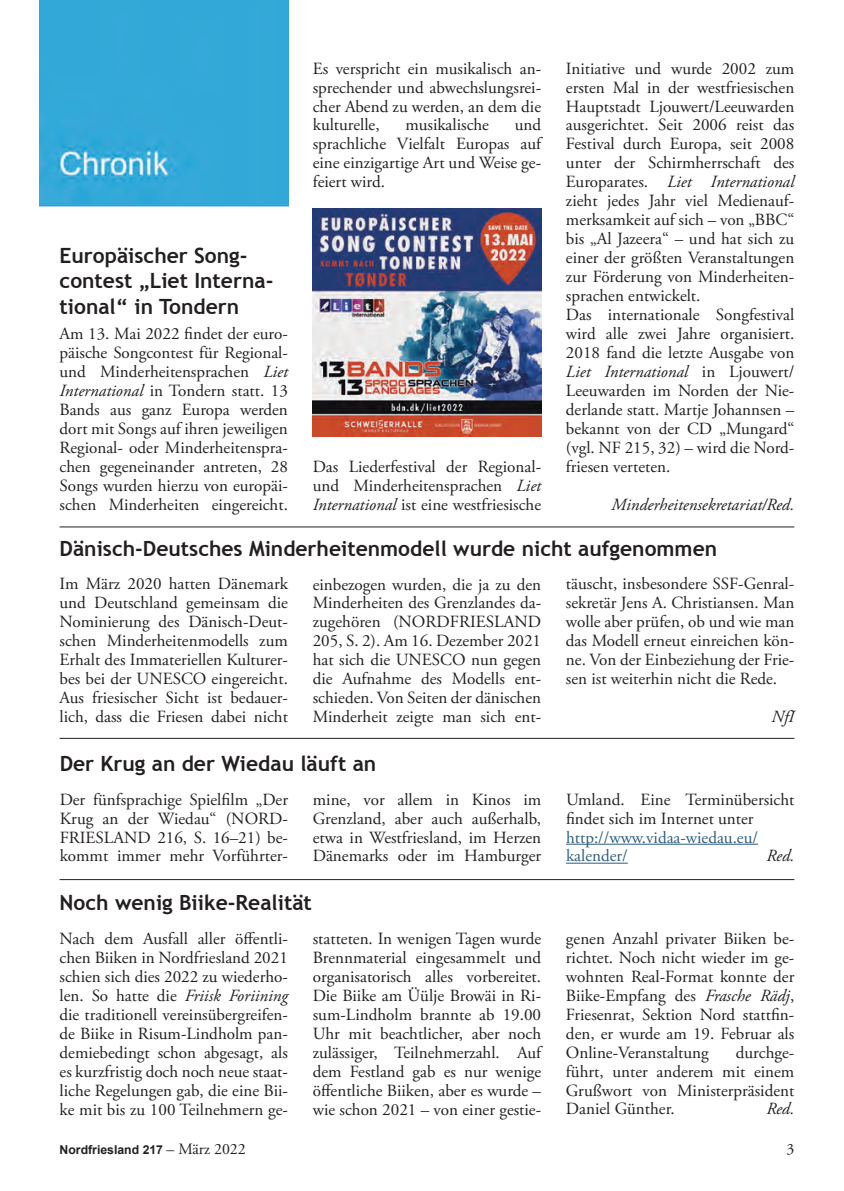
<style>
.page{position:relative;width:844px;height:1191px;background:#fff}
.page>*{position:absolute;margin:0;border:0;box-sizing:border-box;transform-origin:0 0}
.Ü1_3spaltig_Spaltens{font:700 21px "Trebuchet MS";color:#231f20}
.Ü1_3spaltig_12{font:700 21px/25.2px "Trebuchet MS";color:#231f20}
.GS_3spaltig{font:17.15px/18.9px "Adobe Garamond Pro";color:#231f20;text-align:justify}
.GS_3spaltig-2{font:17.15px/18.9px "Adobe Garamond Pro";color:#2f5d7d}
.Autorenverweis{font:italic 17.15px "Adobe Garamond Pro";color:#231f20}
.GS_3spaltig-3{font:italic 17.15px "Adobe Garamond Pro";letter-spacing:-.005em;color:#231f20}
.t1{font:15.75px "Adobe Garamond Pro";color:#231f20}
.t2{font:700 12.25px "Arial";color:#231f20}
.s1{font-style:italic}
.s2{font-family:"Adobe Garamond Pro";font-weight:400;font-size:15.75px}
</style>
<div class="page">
<div style="left:40px;top:0;width:248px;height:206px;background:#32a8d8"></div>
<img style="left:313px;top:208px;width:228px;height:229px">
<hr style="left:60px;top:526px;width:734px;height:1px;background:#231f20">
<hr style="left:60px;top:738px;width:734px;height:1px;background:#231f20">
<hr style="left:60px;top:879px;width:734px;height:1px;background:#231f20">
<hr style="left:566px;top:843px;width:191px;height:1px;background:#2f5d7d">
<hr style="left:566px;top:862px;width:61px;height:1px;background:#2f5d7d">
<p class="GS_3spaltig" style="left:313px;top:59px;width:230px">Es verspricht ein musikalisch an&shy;sprechender und abwechslungsrei&shy;cher Abend zu werden, an dem die kulturelle,</p>
<p class="GS_3spaltig" style="left:565px;top:59px;width:230px">Initiative und wurde 2002 zum ersten Mal in der westfriesischen Hauptstadt Ljouwert/Leeuwarden ausgerichtet. Seit 2006 reist das Festival durch Europa, seit 2008 unter der Schirmherrschaft des Europarates. <span class="s1">Liet International </span>zieht jedes Jahr viel Medienauf&shy;merksamkeit auf sich – von „BBC“ bis „Al Jazeera“ – und hat sich zu einer der größten Veranstaltungen zur Förderung von Minderheiten&shy;sprachen entwickelt.</p>
<p class="GS_3spaltig" style="left:565px;top:306px;width:230px">Das internationale Songfestival wird alle zwei Jahre organisiert.<br>2018 fand die letzte Ausgabe von <span class="s1">Liet International</span> in Ljouwert/ Leeuwarden im Norden der Nie&shy;derlande statt. Martje Johannsen – bekannt von der CD „Mungard“ (vgl. NF 215, 32) – wird die Nord&shy;friesen verteten.</p>
<p class="Autorenverweis" style="left:611px;top:494px;width:184px">Minderheitensekretariat/Red.</p>
<p class="Ü1_3spaltig_Spaltens" style="left:60px;top:535px;width:659px">Dänisch-Deutsches Minderheitenmodell wurde nicht aufgenommen</p>
<p class="GS_3spaltig" style="left:60px;top:575px;width:230px">Im März 2020 hatten Dänemark und Deutschland gemeinsam die Nominierung des Dänisch-Deut&shy;schen Minderheitenmodells zum Erhalt des Immateriellen Kulturer&shy;bes bei der UNESCO eingereicht.<br>Aus friesischer Sicht ist bedauer&shy;lich, dass die Friesen dabei nicht</p>
<p class="GS_3spaltig" style="left:313px;top:575px;width:230px">einbezogen wurden, die ja zu den Minderheiten des Grenzlandes da&shy;zugehören (NORDFRIESLAND 205, S. 2). Am 16. Dezember 2021 hat sich die UNESCO nun gegen die Aufnahme des Modells ent&shy;schieden. Von Seiten der dänischen Minderheit zeigte man sich ent-</p>
<p class="GS_3spaltig" style="left:566px;top:575px;width:230px">täuscht, insbesondere SSF-Genral&shy;sekretär Jens A. Christiansen. Man wolle aber prüfen, ob und wie man das Modell erneut einreichen kön&shy;ne. Von der Einbeziehung der Frie&shy;sen ist weiterhin nicht die Rede.</p>
<p class="GS_3spaltig" style="left:313px;top:116px;width:230px;text-indent:202px">und sprachliche Vielfalt Europas auf eine einzigartige Art und Weise ge&shy;feiert wird.</p>
<p class="GS_3spaltig" style="left:405px;top:116px;width:85px">musikalische</p>
<p class="Ü1_3spaltig_12" style="left:60px;top:243px;width:215px">Europäischer Song&shy;contest „Liet Interna&shy;tional“ in Tondern</p>
<p class="GS_3spaltig" style="left:60px;top:325px;width:230px">Am 13. Mai 2022 findet der euro&shy;päische Songcontest für Regional&shy;und Minderheitensprachen <span class="s1">Liet International</span> in Tondern statt. 13<br>Bands aus ganz Europa werden dort mit Songs auf ihren jeweiligen Regional- oder Minderheitenspra&shy;chen gegeneinander antreten, 28<br>Songs wurden hierzu von europäi&shy;schen Minderheiten eingereicht.</p>
<p class="GS_3spaltig" style="left:313px;top:457px;width:230px">Das Liederfestival der Regional&shy;und Minderheitensprachen <span class="s1">Liet International</span> ist eine westfriesische</p>
<p class="Autorenverweis" style="left:771px;top:706px;width:24px">NfI</p>
<p class="Ü1_3spaltig_Spaltens" style="left:60px;top:750px;width:318px">Der Krug an der Wiedau läuft an</p>
<p class="GS_3spaltig" style="left:60px;top:790px;width:230px">Der fünfsprachige Spielfilm „Der Krug an der Wiedau“ (NORD-FRIESLAND 216, S. 16–21) be&shy;kommt immer mehr Vorführter-</p>
<p class="GS_3spaltig" style="left:313px;top:790px;width:230px">mine, vor allem in Kinos im Grenzland, aber auch außerhalb, etwa in Westfriesland, im Herzen Dänemarks oder im Hamburger</p>
<p class="GS_3spaltig" style="left:566px;top:790px;width:230px">Umland. Eine Terminübersicht findet sich im Internet unter</p>
<p class="GS_3spaltig-2" style="left:566px;top:828px;width:193px">http://www.vidaa-wiedau.eu/ kalender/</p>
<p class="GS_3spaltig-3" style="left:766px;top:845px;width:29px">Red.</p>
<p class="Ü1_3spaltig_Spaltens" style="left:60px;top:889px;width:254px">Noch wenig Biike-Realität</p>
<p class="GS_3spaltig" style="left:60px;top:929px;width:230px">Nach dem Ausfall aller öffentli&shy;chen Biiken in Nordfriesland 2021 schien sich dies 2022 zu wiederho&shy;len. So hatte die <span class="s1">Friisk Foriining </span>die traditionell vereinsübergreifen&shy;de Biike in Risum-Lindholm pan&shy;demiebedingt schon abgesagt, als es kurzfristig doch noch neue staat&shy;liche Regelungen gab, die eine Bii&shy;ke mit bis zu 100 Teilnehmern ge-</p>
<p class="GS_3spaltig" style="left:313px;top:929px;width:230px">statteten. In wenigen Tagen wurde Brennmaterial eingesammelt und organisatorisch alles vorbereitet.<br>Die Biike am Üülje Browäi in Ri&shy;sum-Lindholm brannte ab 19.00<br>Uhr mit beachtlicher, aber noch zulässiger, Teilnehmerzahl. Auf dem Festland gab es nur wenige öffentliche Biiken, aber es wurde – wie schon 2021 – von einer gestie-</p>
<p class="GS_3spaltig" style="left:566px;top:929px;width:230px">genen Anzahl privater Biiken be&shy;richtet. Noch nicht wieder im ge&shy;wohnten Real-Format konnte der Biike-Empfang des <span class="s1">Frasche Rädj</span>, Friesenrat, Sektion Nord stattfin&shy;den, er wurde am 19. Februar als Online-Veranstaltung</p>
<p class="GS_3spaltig" style="left:566px;top:1043px;width:230px;text-indent:170px">durchge&shy;führt, unter anderem mit einem Grußwort von Ministerpräsident Daniel Günther.</p>
<p class="GS_3spaltig-3" style="left:766px;top:1098px;width:29px">Red.</p>
<p class="t2" style="left:60px;top:1142px;width:187px">Nordfriesland 217 <span class="s2">– März 2022</span></p>
<p class="t1" style="left:786px;top:1139px;width:9px">3</p>
</div>
